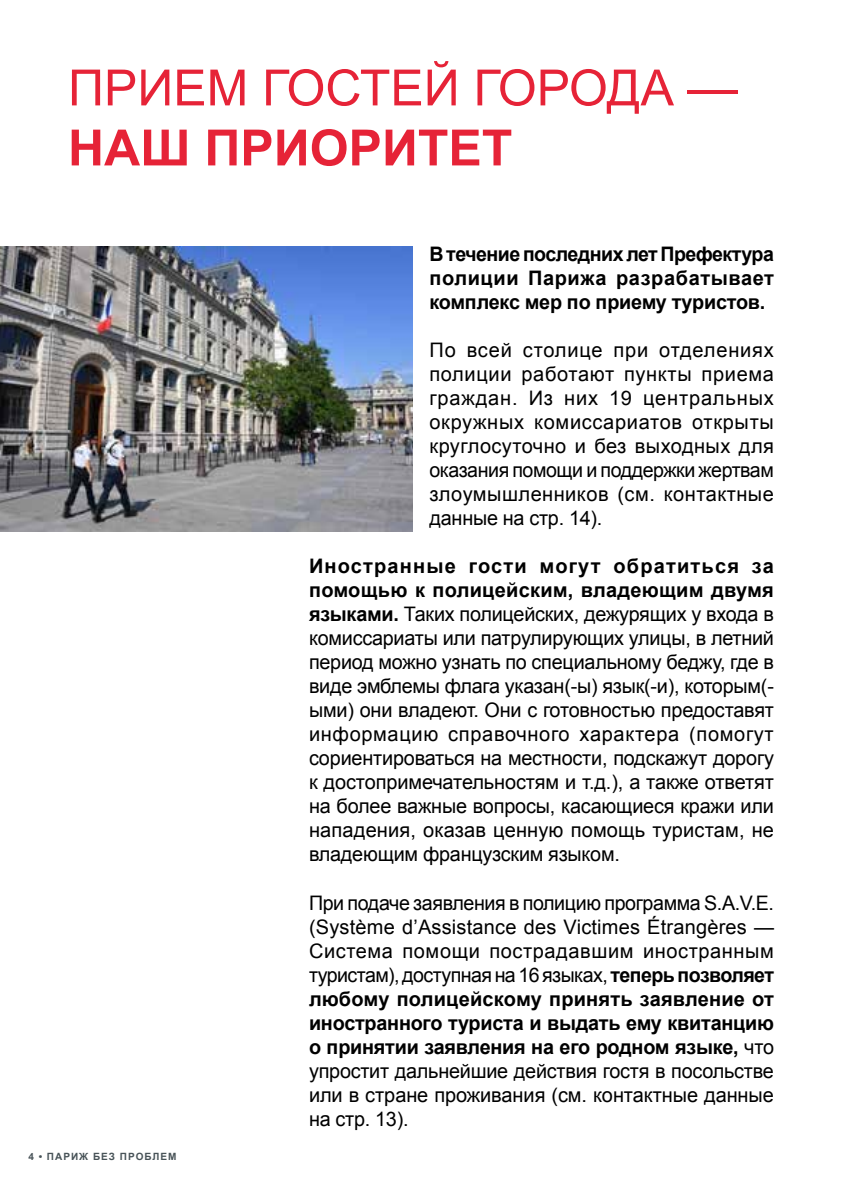
<style>
.page{position:relative;width:842px;height:1191px;background:#fff}
.page>*{position:absolute;margin:0;border:0;box-sizing:border-box;transform-origin:0 0}
.t1{font:50px "Arial";color:#e62337}
.t2{font:700 50px "Arial";color:#e62337}
.t3{font:20px/24px "Arial";letter-spacing:-.005em;color:#000;text-align:justify}
.t4{font:700 20px/24px "Arial";letter-spacing:-.01em;color:#000;text-align:justify}
.t5{font:700 10px "Arial";letter-spacing:.1em;color:#485358}
.s1{font-weight:700}
</style>
<div class="page">
<img style="left:0;top:246px;width:412px;height:286px">
<h1 class="t1" style="left:68px;top:55px;width:671px">ПРИЕМ ГОСТЕЙ ГОРОДА —</h1>
<h1 class="t2" style="left:68px;top:115px;width:446px">НАШ ПРИОРИТЕТ</h1>
<p class="t5" style="left:28px;top:1149px;width:150px">4 • ПАРИЖ БЕЗ ПРОБЛЕМ</p>
<p class="t4" style="left:429px;top:243px;width:346px">В течение последних лет Префектура полиции Парижа разрабатывает комплекс мер по приему туристов.</p>
<p class="t3" style="left:429px;top:338px;width:346px">По всей столице при отделениях полиции работают пункты приема граждан. Из них 19 центральных окружных комиссариатов открыты круглосуточно и без выходных для оказания помощи и поддержки жертвам злоумышленников (см. контактные данные на стр. 14).</p>
<p class="t3" style="left:309px;top:554px;width:466px"><span class="s1">Иностранные гости могут обратиться за помощью к полицейским, владеющим двумя языками.</span> Таких полицейских, дежурящих у входа в комиссариаты или патрулирующих улицы, в летний период можно узнать по специальному беджу, где в виде эмблемы флага указан(-ы) язык(-и), которым(- ыми) они владеют. Они с готовностью предоставят информацию справочного характера (помогут сориентироваться на местности, подскажут дорогу к достопримечательностям и т.д.), а также ответят на более важные вопросы, касающиеся кражи или нападения, оказав ценную помощь туристам, не владеющим французским языком.</p>
<p class="t3" style="left:309px;top:890px;width:467px">При подаче заявления в полицию программа S.A.V.E. (Système d’Assistance des Victimes Étrangères — Система помощи пострадавшим иностранным туристам), доступная на 16 языках, <span class="s1">теперь позволяет любому полицейскому принять заявление от иностранного туриста и выдать ему квитанцию о принятии заявления на его родном языке,</span> что упростит дальнейшие действия гостя в посольстве или в стране проживания (см. контактные данные на стр. 13).</p>
</div>
